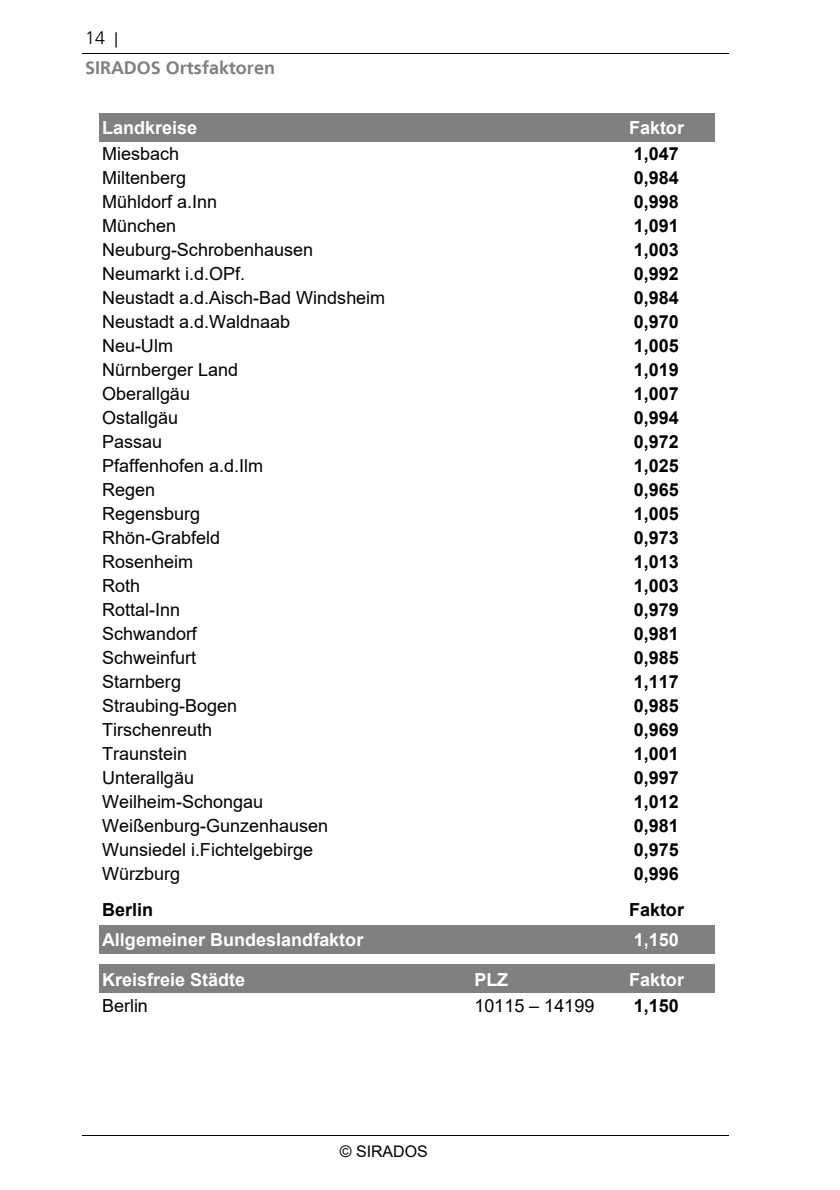
<style>
.page{position:relative;width:840px;height:1190px;background:#fff}
.page>*{position:absolute;margin:0;border:0;box-sizing:border-box;transform-origin:0 0}
.t1{font:18px "Arial";color:#000}
.t2{font:700 18px "Arial";color:#000}
.t3{font:700 18px "Arial";color:#fff}
.t4{font:700 18px/30.2px "Frutiger LT";color:#808080}
.t5{font:16px "Arial";color:#000}
.s1{font-weight:300;color:#000}
.s2{font-family:"Arial";font-weight:400;font-size:16px;color:#000}
</style>
<div class="page">
<hr style="left:82px;top:53px;width:647px;height:1px;background:#000">
<hr style="left:82px;top:1135px;width:647px;height:1px;background:#000">
<div style="left:99px;top:113px;width:356px;height:28px;background:#808080"></div>
<div style="left:455px;top:113px;width:146px;height:28px;background:#808080"></div>
<div style="left:601px;top:113px;width:114px;height:28px;background:#808080"></div>
<div style="left:99px;top:925px;width:356px;height:28px;background:#808080"></div>
<div style="left:455px;top:925px;width:146px;height:28px;background:#808080"></div>
<div style="left:601px;top:925px;width:114px;height:28px;background:#808080"></div>
<div style="left:99px;top:965px;width:356px;height:28px;background:#808080"></div>
<div style="left:455px;top:965px;width:146px;height:28px;background:#808080"></div>
<div style="left:601px;top:965px;width:114px;height:28px;background:#808080"></div>
<p class="t4" style="left:85px;top:24px;width:191px"><span class="s1">14</span> <span class="s2">|<br></span>SIRADOS Ortsfaktoren</p>
<p class="t3" style="left:102px;top:118px;width:97px">Landkreise</p>
<p class="t3" style="left:629px;top:118px;width:57px">Faktor</p>
<p class="t1" style="left:102px;top:144px;width:79px">Miesbach</p>
<p class="t2" style="left:634px;top:144px;width:46px">1,047</p>
<p class="t1" style="left:102px;top:168px;width:85px">Miltenberg</p>
<p class="t2" style="left:634px;top:168px;width:46px">0,984</p>
<p class="t1" style="left:102px;top:192px;width:116px">Mühldorf a.Inn</p>
<p class="t2" style="left:634px;top:192px;width:46px">0,998</p>
<p class="t1" style="left:102px;top:216px;width:75px">München</p>
<p class="t2" style="left:634px;top:216px;width:46px">1,091</p>
<p class="t1" style="left:102px;top:240px;width:212px">Neuburg-Schrobenhausen</p>
<p class="t2" style="left:634px;top:240px;width:46px">1,003</p>
<p class="t1" style="left:102px;top:264px;width:145px">Neumarkt i.d.OPf.</p>
<p class="t2" style="left:634px;top:264px;width:46px">0,992</p>
<p class="t1" style="left:102px;top:288px;width:285px">Neustadt a.d.Aisch-Bad Windsheim</p>
<p class="t2" style="left:634px;top:288px;width:46px">0,984</p>
<p class="t1" style="left:102px;top:312px;width:190px">Neustadt a.d.Waldnaab</p>
<p class="t2" style="left:634px;top:312px;width:46px">0,970</p>
<p class="t1" style="left:102px;top:336px;width:72px">Neu-Ulm</p>
<p class="t2" style="left:634px;top:336px;width:46px">1,005</p>
<p class="t1" style="left:102px;top:360px;width:137px">Nürnberger Land</p>
<p class="t2" style="left:634px;top:360px;width:46px">1,019</p>
<p class="t1" style="left:102px;top:384px;width:89px">Oberallgäu</p>
<p class="t2" style="left:634px;top:384px;width:46px">1,007</p>
<p class="t1" style="left:102px;top:408px;width:78px">Ostallgäu</p>
<p class="t2" style="left:634px;top:408px;width:46px">0,994</p>
<p class="t1" style="left:102px;top:432px;width:62px">Passau</p>
<p class="t2" style="left:634px;top:432px;width:46px">0,972</p>
<p class="t1" style="left:102px;top:456px;width:163px">Pfaffenhofen a.d.Ilm</p>
<p class="t2" style="left:634px;top:456px;width:46px">1,025</p>
<p class="t1" style="left:102px;top:480px;width:54px">Regen</p>
<p class="t2" style="left:634px;top:480px;width:46px">0,965</p>
<p class="t1" style="left:102px;top:504px;width:99px">Regensburg</p>
<p class="t2" style="left:634px;top:504px;width:46px">1,005</p>
<p class="t1" style="left:102px;top:528px;width:119px">Rhön-Grabfeld</p>
<p class="t2" style="left:634px;top:528px;width:46px">0,973</p>
<p class="t1" style="left:102px;top:552px;width:92px">Rosenheim</p>
<p class="t2" style="left:634px;top:552px;width:46px">1,013</p>
<p class="t1" style="left:102px;top:576px;width:40px">Roth</p>
<p class="t2" style="left:634px;top:576px;width:46px">1,003</p>
<p class="t1" style="left:102px;top:600px;width:80px">Rottal-Inn</p>
<p class="t2" style="left:634px;top:600px;width:46px">0,979</p>
<p class="t1" style="left:102px;top:624px;width:96px">Schwandorf</p>
<p class="t2" style="left:634px;top:624px;width:46px">0,981</p>
<p class="t1" style="left:102px;top:648px;width:95px">Schweinfurt</p>
<p class="t2" style="left:634px;top:648px;width:46px">0,985</p>
<p class="t1" style="left:102px;top:672px;width:80px">Starnberg</p>
<p class="t2" style="left:634px;top:672px;width:46px">1,117</p>
<p class="t1" style="left:102px;top:696px;width:137px">Straubing-Bogen</p>
<p class="t2" style="left:634px;top:696px;width:46px">0,985</p>
<p class="t1" style="left:102px;top:720px;width:111px">Tirschenreuth</p>
<p class="t2" style="left:634px;top:720px;width:46px">0,969</p>
<p class="t1" style="left:102px;top:744px;width:86px">Traunstein</p>
<p class="t2" style="left:634px;top:744px;width:46px">1,001</p>
<p class="t1" style="left:102px;top:768px;width:93px">Unterallgäu</p>
<p class="t2" style="left:634px;top:768px;width:46px">0,997</p>
<p class="t1" style="left:102px;top:792px;width:163px">Weilheim-Schongau</p>
<p class="t2" style="left:634px;top:792px;width:46px">1,012</p>
<p class="t1" style="left:102px;top:816px;width:228px">Weißenburg-Gunzenhausen</p>
<p class="t2" style="left:634px;top:816px;width:46px">0,981</p>
<p class="t1" style="left:102px;top:840px;width:213px">Wunsiedel i.Fichtelgebirge</p>
<p class="t2" style="left:634px;top:840px;width:46px">0,975</p>
<p class="t1" style="left:102px;top:864px;width:79px">Würzburg</p>
<p class="t2" style="left:634px;top:864px;width:46px">0,996</p>
<p class="t2" style="left:102px;top:900px;width:53px">Berlin</p>
<p class="t2" style="left:629px;top:900px;width:57px">Faktor</p>
<p class="t3" style="left:102px;top:930px;width:263px">Allgemeiner Bundeslandfaktor</p>
<p class="t3" style="left:634px;top:930px;width:46px">1,150</p>
<p class="t3" style="left:102px;top:970px;width:145px">Kreisfreie Städte</p>
<p class="t3" style="left:474px;top:970px;width:35px">PLZ</p>
<p class="t3" style="left:629px;top:970px;width:57px">Faktor</p>
<p class="t1" style="left:102px;top:996px;width:47px">Berlin</p>
<p class="t1" style="left:474px;top:996px;width:121px">10115 – 14199</p>
<p class="t2" style="left:634px;top:996px;width:46px">1,150</p>
<p class="t5" style="left:340px;top:1142px;width:90px">© SIRADOS</p>
</div>
